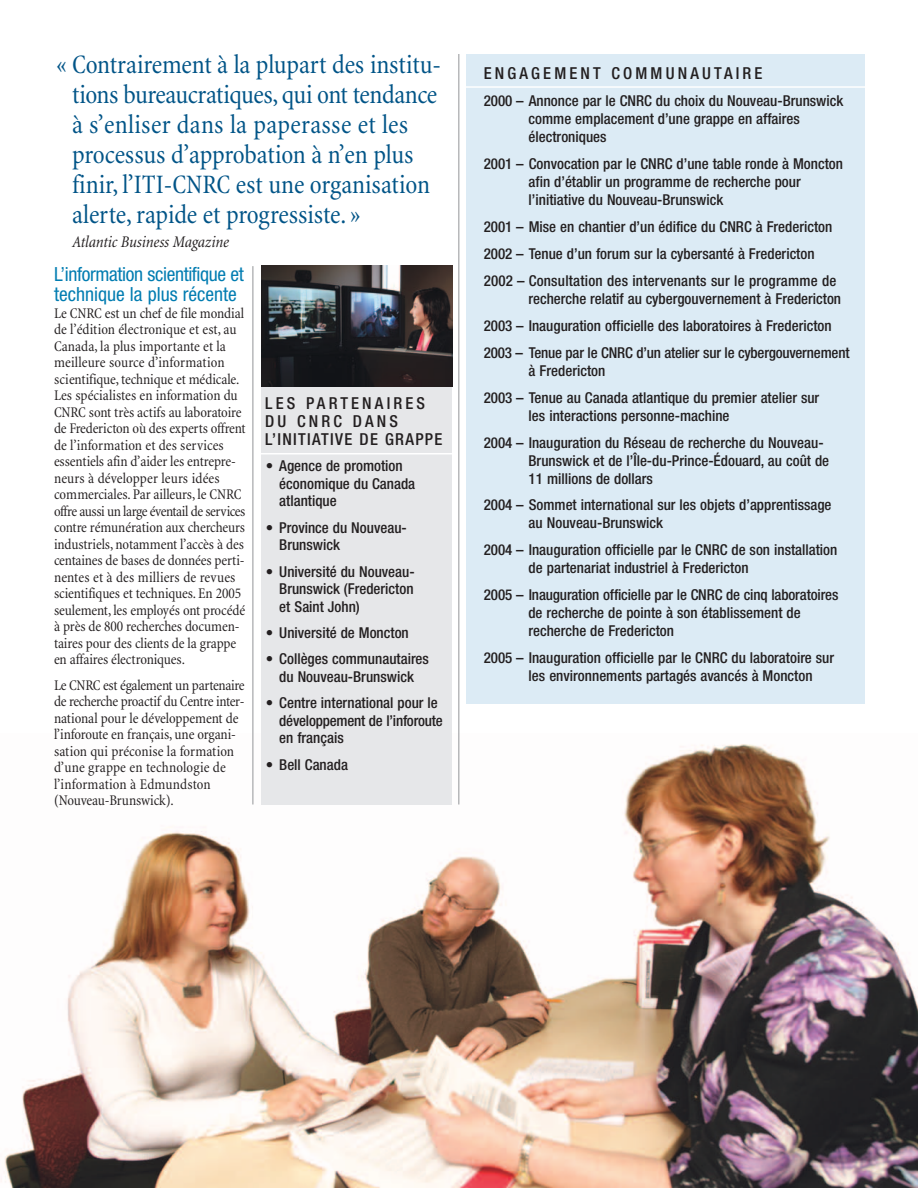
<style>
.page{position:relative;width:918px;height:1188px;background:#fff}
.page>*{position:absolute;margin:0;border:0;box-sizing:border-box;transform-origin:0 0}
.t1{font:condensed 27px/30px "Minion";letter-spacing:-.005em;color:#005487}
.t2{font:condensed 19.5px/20.2px "Helvetica Neue";letter-spacing:-.02em;color:#007cb1}
.t3{font:500 condensed 16.5px/18px "Helvetica Neue";letter-spacing:.19em;color:#231f20}
.t4{font:italic condensed 16.5px "Minion";letter-spacing:-.005em;color:#231f20}
.t5{font:500 condensed 15px/18px "Helvetica Neue";color:#231f20}
.t6{font:condensed 15px/16.5px "Minion";letter-spacing:-.005em;color:#231f20}
</style>
<div class="page">
<img style="left:4px;top:734px;width:914px;height:454px">
<div style="left:466px;top:54px;width:398px;height:650px;background:#dcebf5"></div>
<div style="left:261px;top:265px;width:190px;height:540px;background:#e6e7e9"></div>
<hr style="left:458px;top:54px;width:1px;height:751px;background:#939598">
<hr style="left:253px;top:266px;width:1px;height:539px;background:#939598">
<hr style="left:460px;top:86px;width:435px;height:2px;background:#fff">
<img style="left:261px;top:265px;width:191px;height:122px">
<hr style="left:256px;top:453px;width:200px;height:1px;background:#fff">
<h1 class="t1" style="left:72px;top:52px;width:371px;text-indent:-16px">« Contrairement à la plupart des institu&shy;tions bureaucratiques, qui ont tendance à s’enliser dans la paperasse et les processus d’approbation à n’en plus finir, l’ITI-CNRC est une organisation alerte, rapide et progressiste. »</h1>
<p class="t4" style="left:72px;top:235px;width:158px">Atlantic Business Magazine</p>
<h2 class="t2" style="left:54px;top:266px;width:191px">L’information scientifique et technique la plus récente</h2>
<p class="t6" style="left:54px;top:306px;width:193px">Le CNRC est un chef de file mondial de l’édition électronique et est, au Canada, la plus importante et la meilleure source d’information scientifique, technique et médicale.<br>Les spécialistes en information du CNRC sont très actifs au laboratoire de Fredericton où des experts offrent de l’information et des services essentiels afin d’aider les entrepre&shy;neurs à développer leurs idées commerciales. Par ailleurs, le CNRC offre aussi un large éventail de services contre rémunération aux chercheurs industriels, notamment l’accès à des centaines de bases de données perti&shy;nentes et à des milliers de revues scientifiques et techniques. En 2005 seulement, les employés ont procédé à près de 800 recherches documen&shy;taires pour des clients de la grappe en affaires électroniques.</p>
<p class="t6" style="left:54px;top:678px;width:192px">Le CNRC est également un partenaire de recherche proactif du Centre inter&shy;national pour le développement de l’inforoute en français, une organi&shy;sation qui préconise la formation d’une grappe en technologie de l’information à Edmundston (Nouveau-Brunswick).</p>
<p class="t3" style="left:265px;top:395px;width:179px">LES PARTENAIRES<br>DU CNRC DANS<br>L’INITIATIVE DE GRAPPE</p>
<p class="t5" style="left:279px;top:459px;width:137px;line-height:17.4px;text-indent:-14px">• Agence de promotion économique du Canada atlantique</p>
<p class="t5" style="left:279px;top:520px;width:129px;line-height:17.5px;text-indent:-14px">• Province du Nouveau-<br>Brunswick</p>
<p class="t5" style="left:279px;top:564px;width:137px;line-height:17.5px;text-align:justify;text-indent:-14px">• Université du Nouveau-Brunswick (Fredericton et Saint John)</p>
<p class="t5" style="left:266px;top:625px;width:145px">• Université de Moncton</p>
<p class="t5" style="left:266px;top:652px;width:165px;line-height:17.5px;text-align:center">• Collèges communautaires du Nouveau-Brunswick</p>
<p class="t5" style="left:279px;top:696px;width:165px;line-height:17.4px;text-indent:-14px">• Centre international pour le développement de l’inforoute en français</p>
<p class="t5" style="left:266px;top:757px;width:84px">• Bell Canada</p>
<p class="t3" style="left:484px;top:65px;width:280px">ENGAGEMENT COMMUNAUTAIRE</p>
<p class="t5" style="left:529px;top:93px;width:316px;text-indent:-45px">2000 – Annonce par le CNRC du choix du Nouveau-Brunswick comme emplacement d’une grappe en affaires électroniques</p>
<p class="t5" style="left:529px;top:156px;width:316px;text-indent:-45px">2001 – Convocation par le CNRC d’une table ronde à Moncton afin d’établir un programme de recherche pour l’initiative du Nouveau-Brunswick</p>
<p class="t5" style="left:484px;top:214px;width:354px;line-height:27px">2001 – Mise en chantier d’un édifice du CNRC à Fredericton<br>2002 – Tenue d’un forum sur la cybersanté à Fredericton<br>2002 – Consultation des intervenants sur le programme de</p>
<p class="t5" style="left:484px;top:286px;width:367px;line-height:27px;text-indent:45px">recherche relatif au cybergouvernement à Fredericton<br>2003 – Inauguration officielle des laboratoires à Fredericton<br>2003 – Tenue par le CNRC d’un atelier sur le cybergouvernement</p>
<p class="t5" style="left:484px;top:358px;width:337px;line-height:27px;text-indent:45px">à Fredericton<br>2003 – Tenue au Canada atlantique du premier atelier sur</p>
<p class="t5" style="left:484px;top:403px;width:341px;line-height:27px;text-indent:45px">les interactions personne-machine<br>2004 – Inauguration du Réseau de recherche du Nouveau-</p>
<p class="t5" style="left:529px;top:452px;width:302px">Brunswick et de l’Île-du-Prince-Édouard, au coût de<br>11 millions de dollars</p>
<p class="t5" style="left:529px;top:497px;width:305px;text-indent:-45px">2004 – Sommet international sur les objets d’apprentissage au Nouveau-Brunswick</p>
<p class="t5" style="left:529px;top:542px;width:310px;text-indent:-45px">2004 – Inauguration officielle par le CNRC de son installation de partenariat industriel à Fredericton</p>
<p class="t5" style="left:529px;top:587px;width:311px;text-indent:-45px">2005 – Inauguration officielle par le CNRC de cinq laboratoires de recherche de pointe à son établissement de recherche de Fredericton</p>
<p class="t5" style="left:529px;top:650px;width:307px;text-indent:-45px">2005 – Inauguration officielle par le CNRC du laboratoire sur les environnements partagés avancés à Moncton</p>
</div>
